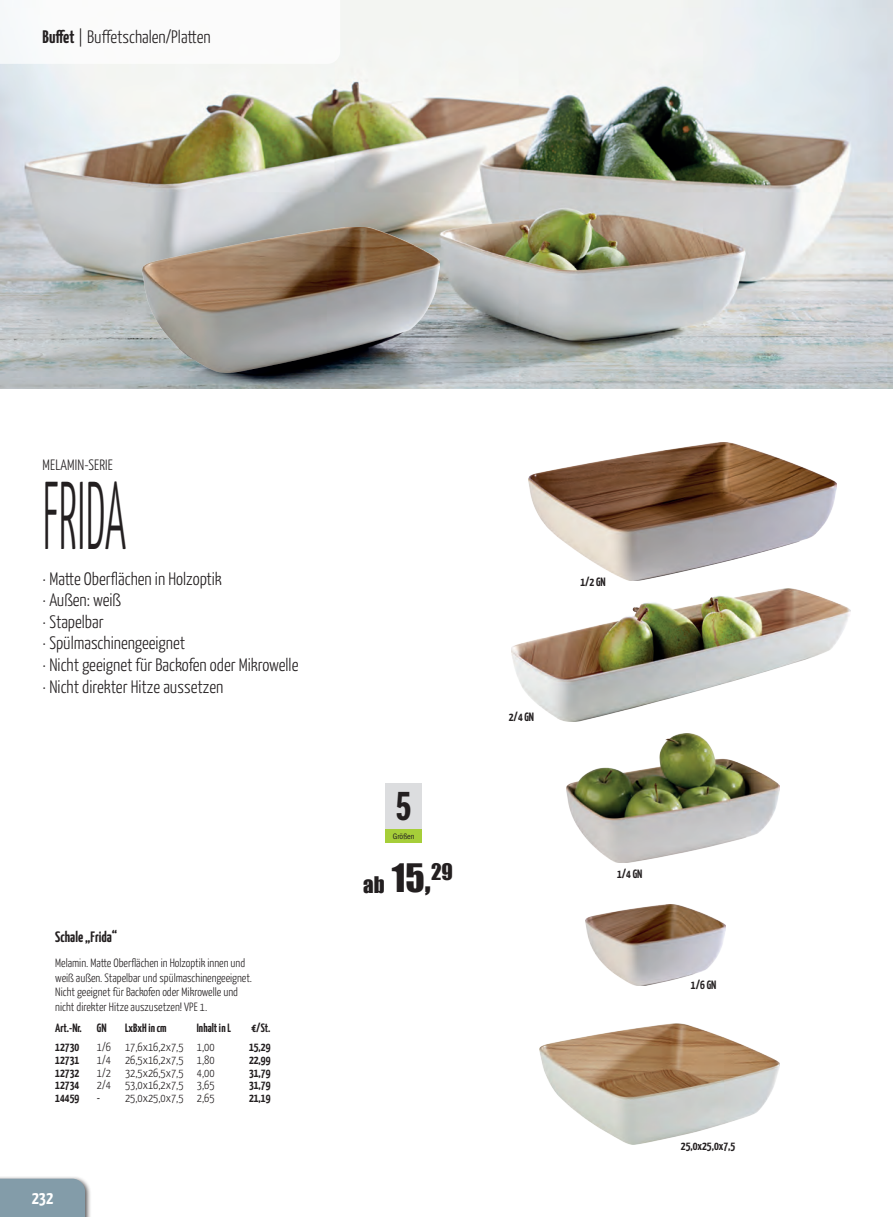
<style>
.page{position:relative;width:893px;height:1217px;background:#fff}
.page>*{position:absolute;margin:0;border:0;box-sizing:border-box;transform-origin:0 0}
.t1{font:300 96px "Yanone Kaffeesatz";letter-spacing:.01em;color:#231f20;scale:.5 1}
.t2{font:42.15px "Franklin Original Pro X Cd";color:#231f20}
.t3{font:36px "Impact";color:#231f20}
.t4{font:21px "Impact";color:#231f20}
.t5{font:300 18px/21.6px "Yanone Kaffeesatz";color:#231f20}
.t6{font:700 18px "Yanone Kaffeesatz";color:#fff}
.t7{font:700 15px "Yanone Kaffeesatz";color:#231f20}
.t8{font:300 15px "Yanone Kaffeesatz";letter-spacing:.01em;color:#231f20}
.t9{font:300 12px/14.4px "Yanone Kaffeesatz";color:#231f20}
.t10{font:700 12px "Yanone Kaffeesatz";color:#231f20}
.t11{font:8.25px "Franklin Gothic Pro Cd";color:#231f20}
.s1{font-weight:700}
.s2{font-weight:400}
</style>
<div class="page">
<img style="left:540px;top:1023px;width:239px;height:120px">
<img style="left:529px;top:442px;width:308px;height:138px">
<img style="left:511px;top:588px;width:339px;height:133px">
<img style="left:585px;top:904px;width:141px;height:81px">
<img style="left:567px;top:733px;width:212px;height:129px">
<img style="left:0;top:0;width:893px;height:388px">
<img style="left:142px;top:227px;width:298px;height:145px">
<div style="left:386px;top:783px;width:36px;height:46px;background:#dcdddf"></div>
<div style="left:386px;top:829px;width:36px;height:13px;background:#a6ce39"></div>
<div style="left:0;top:1175px;width:92px;height:41px;background:#231f20;opacity:.75"></div>
<svg style="left:0;top:0;width:340px;height:64px"></svg>
<div style="left:0;top:1178px;width:85px;height:39px;background:#839ca9"></div>
<h3 class="t5" style="left:43px;top:25px;width:170px"><span class="s1">Buffet</span> | Buffetschalen/Platten</h3>
<p class="t8" style="left:43px;top:456px;width:72px">MELAMIN-SERIE</p>
<h1 class="t1" style="left:43px;top:457px;width:168px">FRIDA</h1>
<h3 class="t5" style="left:43px;top:566px;width:257px">· Matte Oberflächen in Holzoptik<br>· Außen: weiß<br>· Stapelbar<br>· Spülmaschinengeeignet<br>· Nicht geeignet für Backofen oder Mikrowelle · Nicht direkter Hitze aussetzen</h3>
<p class="t7" style="left:55px;top:925px;width:63px">Schale „Frida“</p>
<p class="t9" style="left:55px;top:955px;width:198px">Melamin. Matte Oberflächen in Holzoptik innen und weiß außen. Stapelbar und spülmaschinengeeignet.<br>Nicht geeignet für Backofen oder Mikrowelle und nicht direkter Hitze auszusetzen! VPE 1.</p>
<p class="t10" style="left:55px;top:1019px;width:28px">Art.-Nr.</p>
<p class="t10" style="left:97px;top:1019px;width:11px">GN</p>
<p class="t10" style="left:125px;top:1019px;width:43px">LxBxH in cm</p>
<p class="t10" style="left:197px;top:1019px;width:36px">Inhalt in L</p>
<p class="t10" style="left:251px;top:1019px;width:21px">€/St.</p>
<p class="t10" style="left:55px;top:1038px;width:26px">12730</p>
<p class="t9" style="left:97px;top:1039px;width:119px">1/6 17,6x16,2x7,5 1,00</p>
<p class="t10" style="left:249px;top:1038px;width:23px">15,29</p>
<p class="t10" style="left:55px;top:1050px;width:26px">12731</p>
<p class="t9" style="left:97px;top:1051px;width:119px">1/4 26,5x16,2x7,5 1,80</p>
<p class="t10" style="left:249px;top:1050px;width:23px">22,99</p>
<p class="t10" style="left:55px;top:1063px;width:26px">12732</p>
<p class="t9" style="left:97px;top:1064px;width:119px">1/2 32,5x26,5x7,5 4,00</p>
<p class="t10" style="left:249px;top:1063px;width:23px">31,79</p>
<p class="t10" style="left:55px;top:1076px;width:26px">12734</p>
<p class="t9" style="left:97px;top:1077px;width:119px">2/4 53,0x16,2x7,5 3,65</p>
<p class="t10" style="left:249px;top:1076px;width:23px">31,79</p>
<p class="t10" style="left:55px;top:1089px;width:26px">14459</p>
<p class="t9" style="left:97px;top:1090px;width:119px"><span class="s2">-</span> 25,0x25,0x7,5 2,65</p>
<p class="t10" style="left:249px;top:1089px;width:23px">21,19</p>
<h3 class="t6" style="left:32px;top:1185px;width:23px">232</h3>
<h2 class="t2" style="left:396px;top:783px;width:18px">5</h2>
<p class="t11" style="left:393px;top:830px;width:23px">Größen</p>
<h3 class="t4" style="left:363px;top:868px;width:23px">ab</h3>
<h3 class="t3" style="left:392px;top:850px;width:62px">15,<sup>29</sup></h3>
<p class="t10" style="left:580px;top:572px;width:27px">1/2 GN</p>
<p class="t10" style="left:509px;top:708px;width:27px">2/4 GN</p>
<p class="t10" style="left:617px;top:865px;width:27px">1/4 GN</p>
<p class="t10" style="left:691px;top:975px;width:27px">1/6 GN</p>
<p class="t10" style="left:681px;top:1137px;width:56px">25,0x25,0x7,5</p>
</div>
